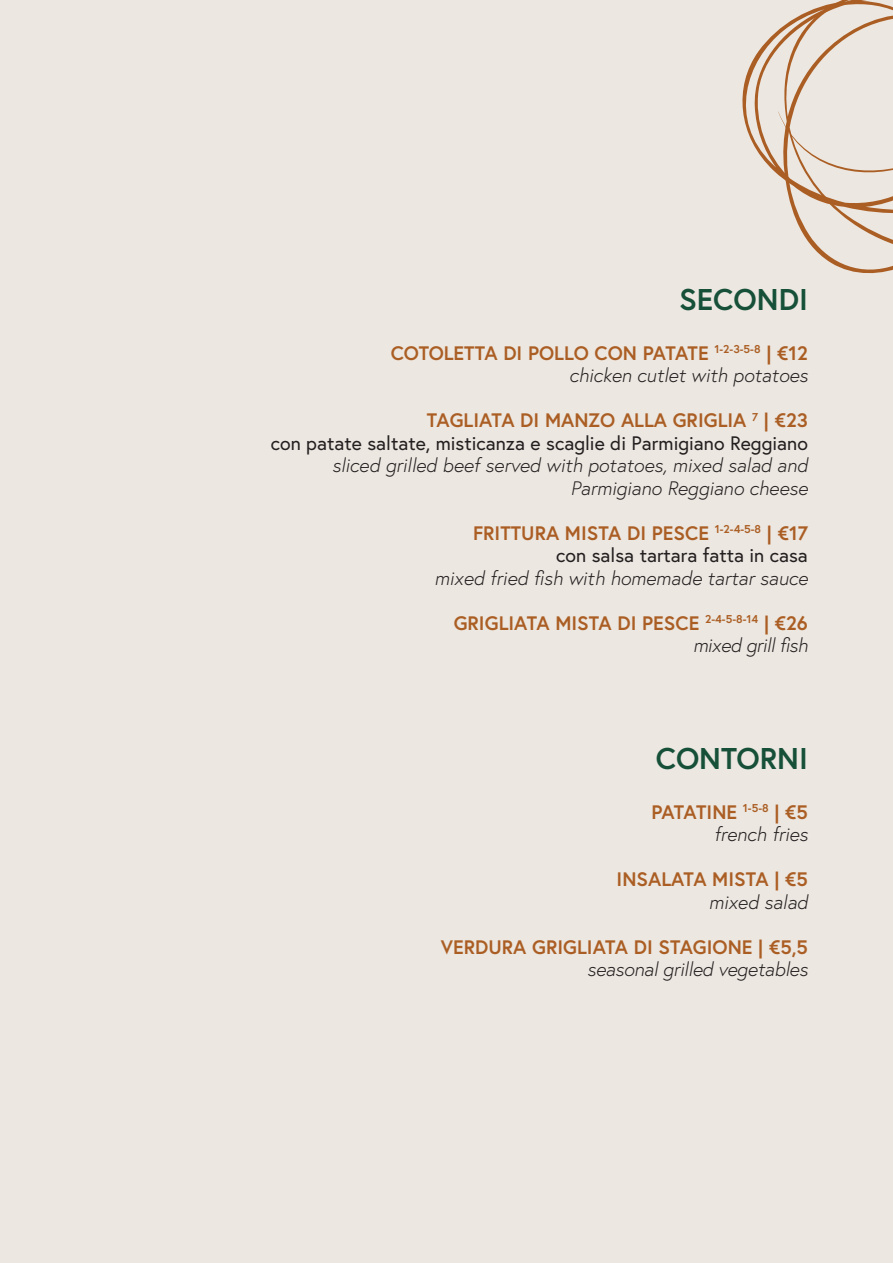
<style>
.page{position:relative;width:893px;height:1263px;background:#ece7e0}
.page>*{position:absolute;margin:0;border:0;box-sizing:border-box;transform-origin:0 0}
.t1{font:700 30px "Europa";color:#165039}
.t2{font:700 19.5px/22.5px "Europa";color:#ab5e24;text-align:right}
.t3{font:19.5px/22.5px "Europa";color:#231f20;text-align:right}
.t4{font:italic 300 19.5px/22.5px "Europa";color:#231f20;text-align:right}
.t5{font:700 19.5px/22.5px "Europa";letter-spacing:-.035em;color:#ab5e24;text-align:right}
.s1{font-weight:300;font-style:italic;color:#231f20}
.s2{font-weight:700;color:#ab5e24}
</style>
<div class="page">
<svg style="left:742px;top:0;width:151px;height:274px"></svg>
<h1 class="t1" style="left:679px;top:279px;width:130px">SECONDI</h1>
<p class="t2" style="left:391px;top:341px;width:419px">COTOLETTA DI POLLO CON PATATE <sup>1-2-3-5-8</sup> | €12 <span class="s1">chicken cutlet with potatoes</span></p>
<p class="t3" style="left:271px;top:409px;width:539px"><span class="s2">TAGLIATA DI MANZO ALLA GRIGLIA</span> <sup>7</sup> <span class="s2">| €23<br></span>con patate saltate, misticanza e scaglie di Parmigiano Reggiano</p>
<p class="t4" style="left:332px;top:454px;width:477px">sliced grilled beef served with potatoes, mixed salad and<br>Parmigiano Reggiano cheese</p>
<p class="t3" style="left:473px;top:521px;width:336px"><span class="s2">FRITTURA MISTA DI PESCE</span> <sup>1-2-4-5-8</sup> <span class="s2">| €17 </span>con salsa tartara fatta in casa</p>
<p class="t4" style="left:435px;top:566px;width:375px">mixed fried fish with homemade tartar sauce</p>
<p class="t2" style="left:454px;top:611px;width:356px">GRIGLIATA MISTA DI PESCE <sup>2-4-5-8-14</sup> | €26 <span class="s1">mixed grill fish</span></p>
<h1 class="t1" style="left:656px;top:738px;width:154px">CONTORNI</h1>
<p class="t5" style="left:651px;top:800px;width:158px">PATATINE <sup>1-5-8</sup> | €5 <span class="s1">french fries</span></p>
<p class="t2" style="left:617px;top:868px;width:193px">INSALATA MISTA | €5</p>
<p class="t4" style="left:709px;top:890px;width:101px">mixed salad</p>
<p class="t2" style="left:441px;top:935px;width:369px">VERDURA GRIGLIATA DI STAGIONE | €5,5</p>
<p class="t4" style="left:587px;top:958px;width:222px">seasonal grilled vegetables</p>
</div>
